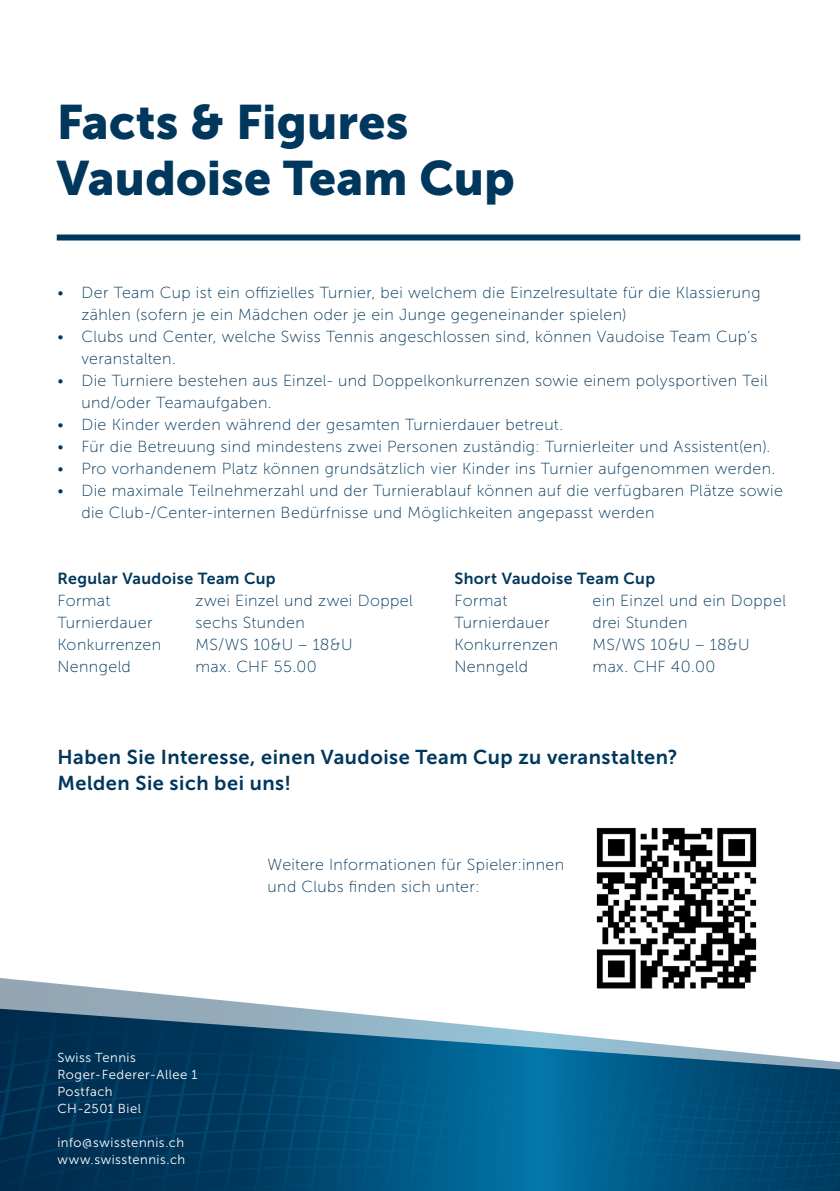
<style>
.page{position:relative;width:840px;height:1191px;background:#fff}
.page>*{position:absolute;margin:0;border:0;box-sizing:border-box;transform-origin:0 0}
.Thementitel{font:48px "Museo Sans 900";color:#00375c}
.Lead{font:20px "Museo Sans 700";letter-spacing:.025em;color:#00375c}
.Aufzählung{font:16px/22px "Museo Sans 100";letter-spacing:.025em;color:#00375c}
.Lauftext{font:16px "Museo Sans 100";letter-spacing:.025em;color:#00375c}
.ZwischenTitelOhneNum{font:16px "Museo Sans 700";letter-spacing:.02em;color:#00375c}
.t1{font:13px "Museo Sans 300";letter-spacing:.04em;color:#fff}
</style>
<div class="page">
<svg style="left:0;top:978px;width:299px;height:30px"></svg>
<svg style="left:0;top:1008px;width:409px;height:11px;background:#8aa2b2"></svg>
<svg style="left:0;top:1019px;width:518px;height:11px;background:#60849b"></svg>
<svg style="left:0;top:1030px;width:839px;height:161px;background:#10567d"></svg>
<div style="left:57px;top:234px;width:742px;height:6px;background:#00375c"></div>
<img style="left:596px;top:827px;width:161px;height:162px">
<p class="Thementitel" style="left:57px;top:95px;width:353px">Facts &amp; Figures</p>
<p class="Thementitel" style="left:57px;top:151px;width:459px">Vaudoise Team Cup</p>
<p class="Aufzählung" style="left:81px;top:281px;width:680px;text-indent:-24px">• Der Team Cup ist ein offizielles Turnier, bei welchem die Einzelresultate für die Klassierung zählen (sofern je ein Mädchen oder je ein Junge gegeneinander spielen)</p>
<p class="Aufzählung" style="left:81px;top:325px;width:677px;text-indent:-24px">• Clubs und Center, welche Swiss Tennis angeschlossen sind, können Vaudoise Team Cup‘s veranstalten.</p>
<p class="Aufzählung" style="left:81px;top:369px;width:687px;text-indent:-24px">• Die Turniere bestehen aus Einzel- und Doppelkonkurrenzen sowie einem polysportiven Teil und/oder Teamaufgaben.</p>
<p class="Aufzählung" style="left:57px;top:413px;width:507px">• Die Kinder werden während der gesamten Turnierdauer betreut.</p>
<p class="Aufzählung" style="left:57px;top:435px;width:714px">• Für die Betreuung sind mindestens zwei Personen zuständig: Turnierleiter und Assistent(en).</p>
<p class="Aufzählung" style="left:57px;top:457px;width:719px">• Pro vorhandenem Platz können grundsätzlich vier Kinder ins Turnier aufgenommen werden.</p>
<p class="Aufzählung" style="left:81px;top:479px;width:702px;text-indent:-24px">• Die maximale Teilnehmerzahl und der Turnierablauf können auf die verfügbaren Plätze sowie die Club-/Center-internen Bedürfnisse und Möglichkeiten angepasst werden</p>
<p class="ZwischenTitelOhneNum" style="left:57px;top:569px;width:220px">Regular Vaudoise Team Cup</p>
<p class="Lauftext" style="left:57px;top:592px;width:54px">Format</p>
<p class="Lauftext" style="left:195px;top:592px;width:219px">zwei Einzel und zwei Doppel</p>
<p class="Lauftext" style="left:57px;top:614px;width:97px">Turnierdauer</p>
<p class="Lauftext" style="left:195px;top:614px;width:111px">sechs Stunden</p>
<p class="Lauftext" style="left:57px;top:636px;width:105px">Konkurrenzen</p>
<p class="Lauftext" style="left:195px;top:636px;width:158px">MS/WS 10&amp;U – 18&amp;U</p>
<p class="Lauftext" style="left:57px;top:658px;width:75px">Nenngeld</p>
<p class="Lauftext" style="left:195px;top:658px;width:123px">max. CHF 55.00</p>
<p class="ZwischenTitelOhneNum" style="left:454px;top:569px;width:202px">Short Vaudoise Team Cup</p>
<p class="Lauftext" style="left:454px;top:592px;width:54px">Format</p>
<p class="Lauftext" style="left:592px;top:592px;width:195px">ein Einzel und ein Doppel</p>
<p class="Lauftext" style="left:454px;top:614px;width:97px">Turnierdauer</p>
<p class="Lauftext" style="left:592px;top:614px;width:96px">drei Stunden</p>
<p class="Lauftext" style="left:454px;top:636px;width:105px">Konkurrenzen</p>
<p class="Lauftext" style="left:592px;top:636px;width:158px">MS/WS 10&amp;U – 18&amp;U</p>
<p class="Lauftext" style="left:454px;top:658px;width:75px">Nenngeld</p>
<p class="Lauftext" style="left:592px;top:658px;width:124px">max. CHF 40.00</p>
<p class="Lead" style="left:57px;top:746px;width:621px">Haben Sie Interesse, einen Vaudoise Team Cup zu veranstalten?</p>
<p class="Lead" style="left:57px;top:772px;width:235px">Melden Sie sich bei uns!</p>
<p class="t1" style="left:57px;top:1050px;width:80px">Swiss Tennis</p>
<p class="t1" style="left:57px;top:1067px;width:141px">Roger-Federer-Allee 1</p>
<p class="t1" style="left:57px;top:1084px;width:57px">Postfach</p>
<p class="t1" style="left:57px;top:1101px;width:85px">CH-2501 Biel</p>
<p class="t1" style="left:57px;top:1135px;width:128px">info@swisstennis.ch</p>
<p class="t1" style="left:57px;top:1152px;width:129px">www.swisstennis.ch</p>
<p class="Aufzählung" style="left:267px;top:853px;width:298px">Weitere Informationen für Spieler:innen</p>
<p class="Aufzählung" style="left:267px;top:875px;width:213px">und Clubs finden sich unter:</p>
</div>
